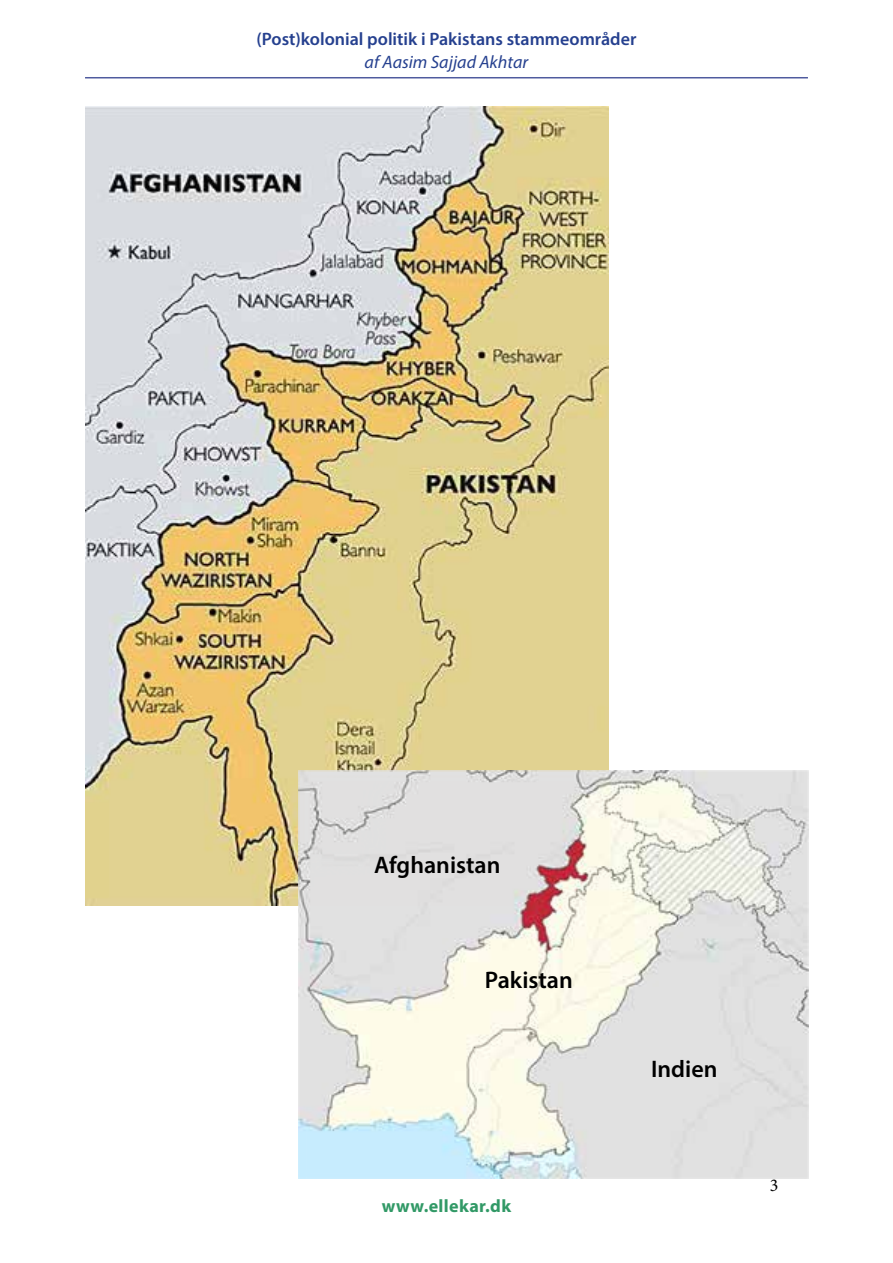
<style>
.page{position:relative;width:893px;height:1263px;background:#fff}
.page>*{position:absolute;margin:0;border:0;box-sizing:border-box;transform-origin:0 0}
.t1{font:600 24px "Myriad Pro";color:#000}
.t2{font:600 18px "Myriad Pro";color:#25408f}
.t3{font:italic 18px "Myriad Pro";color:#25408f}
.t4{font:700 18px "Myriad Pro";letter-spacing:.02em;color:#319966}
.t5{font:18px "Minion Pro";color:#000}
</style>
<div class="page">
<hr style="left:85px;top:77px;width:723px;height:1px;background:#4f5b9e">
<img style="left:85px;top:106px;width:523px;height:799px">
<img style="left:298px;top:770px;width:510px;height:408px">
<p class="t2" style="left:256px;top:28px;width:381px">(Post)kolonial politik i Pakistans stammeområder</p>
<p class="t3" style="left:365px;top:51px;width:165px">af Aasim Sajjad Akhtar</p>
<h1 class="t1" style="left:374px;top:849px;width:128px">Afghanistan</h1>
<h1 class="t1" style="left:485px;top:964px;width:90px">Pakistan</h1>
<p class="t4" style="left:382px;top:1194px;width:131px">www.ellekar.dk</p>
<h1 class="t1" style="left:651px;top:1054px;width:68px">Indien</h1>
<p class="t5" style="left:770px;top:1173px;width:10px">3</p>
</div>
